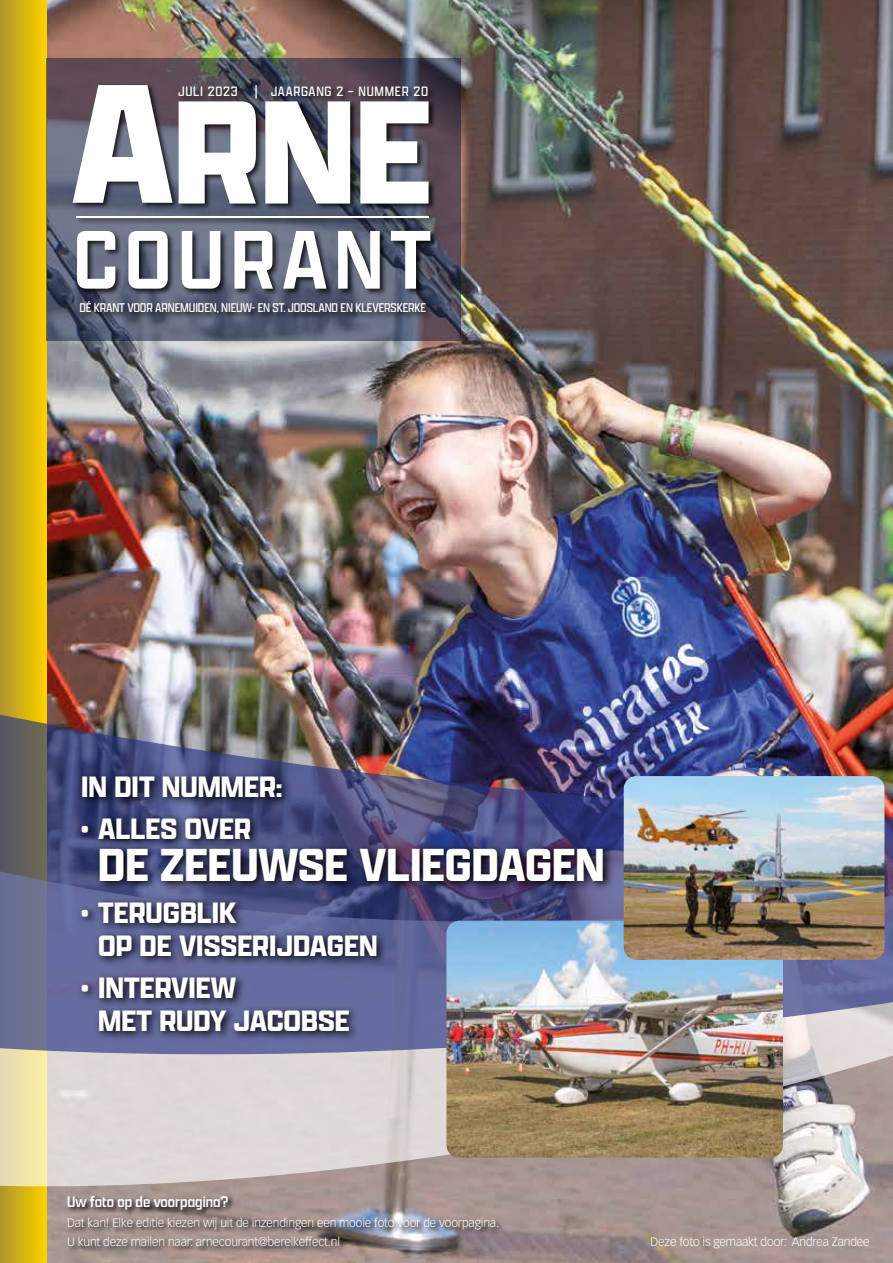
<style>
.page{position:relative;width:893px;height:1263px;background:#fff}
.page>*{position:absolute;margin:0;border:0;box-sizing:border-box;transform-origin:0 0}
.t1{font:700 49.5px "Apotek";color:#fff}
.t2{font:700 31.5px/33px "Apotek";color:#fff}
.t3{font:16.5px "Apotek";color:#fff}
.t4{font:300 14.55px "Apotek";letter-spacing:.05em;color:#fff}
.t5{font:300 13.5px "Apotek";letter-spacing:-.01em;color:#fff}
.t6{font:300 12px/19.5px "Vectora LT Pro";letter-spacing:-.01em;color:#fff}
</style>
<div class="page">
<img style="left:47px;top:0;width:846px;height:1263px">
<div style="left:0;top:0;width:47px;height:1263px;background:linear-gradient(to right,#af9430,#fdd200)"></div>
<svg style="left:0;top:1099px;width:893px;height:141px;background:#c2b6ac"></svg>
<img style="left:0;top:495px;width:893px;height:604px">
<svg style="left:47px;top:58px;width:414px;height:283px;background:#555162"></svg>
<div style="left:71px;top:83px;width:367px;height:237px;background:#000;opacity:.75"></div>
<svg style="left:77px;top:231px;width:353px;height:58px"></svg>
<svg style="left:179px;top:101px;width:250px;height:103px"></svg>
<hr style="left:76px;top:216px;width:353px;height:2px;background:#fff">
<svg style="left:73px;top:85px;width:100px;height:118px"></svg>
<svg style="left:66px;top:1194px;width:440px;height:59px;background:#928584"></svg>
<svg style="left:77px;top:771px;width:537px;height:271px;background:#43466f"></svg>
<img style="left:446px;top:921px;width:337px;height:237px">
<img style="left:624px;top:776px;width:260px;height:184px">
<p class="t4" style="left:178px;top:83px;width:252px">JULI 2023 | JAARGANG 2 – NUMMER 20</p>
<p class="t5" style="left:79px;top:299px;width:348px">DÉ KRANT VOOR ARNEMUIDEN, NIEUW- EN ST. JOOSLAND EN KLEVERSKERKE</p>
<h2 class="t2" style="left:81px;top:769px;width:203px">IN DIT NUMMER:</h2>
<h2 class="t2" style="left:81px;top:811px;width:171px">• ALLES OVER</h2>
<h1 class="t1" style="left:98px;top:833px;width:508px">DE ZEEUWSE VLIEGDAGEN</h1>
<h2 class="t2" style="left:98px;top:895px;width:281px;text-indent:-17px">• TERUGBLIK<br>OP DE VISSERIJDAGEN</h2>
<h2 class="t2" style="left:98px;top:970px;width:253px;text-indent:-17px">• INTERVIEW<br>MET RUDY JACOBSE</h2>
<h3 class="t3" style="left:67px;top:1191px;width:163px">Uw foto op de voorpagina?</h3>
<p class="t6" style="left:67px;top:1212px;width:433px">Dat kan! Elke editie kiezen wij uit de inzendingen een mooie foto voor de voorpagina.<br>U kunt deze mailen naar: arnecourant@bereikeffect.nl</p>
<p class="t6" style="left:651px;top:1232px;width:221px">Deze foto is gemaakt door: Andrea Zandee</p>
</div>
